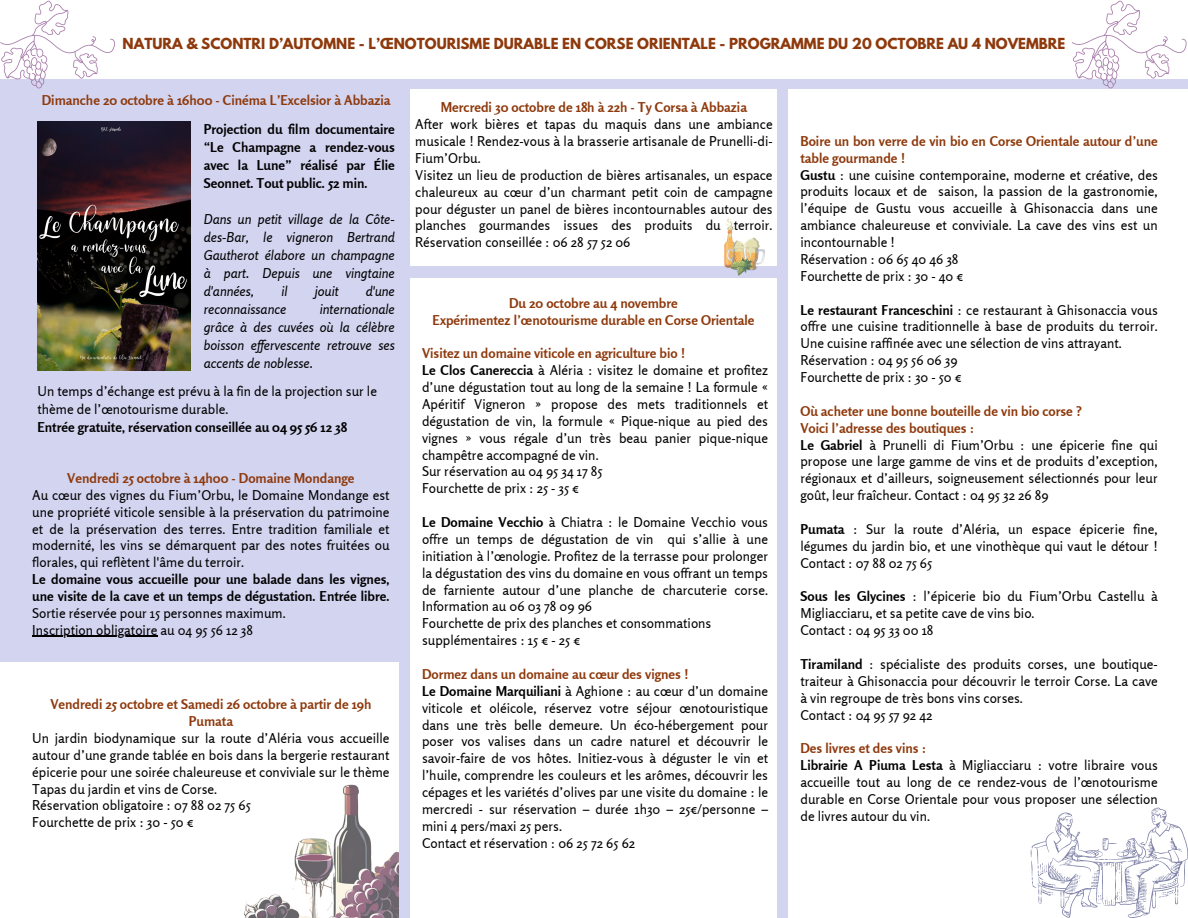
<style>
.page{position:relative;width:1188px;height:918px;background:#fff}
.page>*{position:absolute;margin:0;border:0;box-sizing:border-box;transform-origin:0 0}
.t1{font:13.5px/16.8px "Rosario";color:#000;text-align:justify}
.t2{font:700 13.5px/16.8px "Rosario";color:#8e390c;text-align:center}
.t3{font:700 13.5px/18px "Rosario";color:#000;text-align:justify}
.t4{font:italic 13.5px/18px "Rosario";color:#000;text-align:justify}
.t5{font:700 13.5px "League Spartan";color:#8e390c}
.s1{font-weight:400}
.s2{font-weight:700}
</style>
<div class="page">
<img style="left:244px;top:784px;width:155px;height:134px">
<div style="left:0;top:89px;width:405px;height:354px;background:#d2d4f0"></div>
<img style="left:37px;top:121px;width:153px;height:249px">
<div style="left:0;top:443px;width:405px;height:13px;background:#d2d4f0"></div>
<div style="left:0;top:450px;width:410px;height:212px;background:#d2d4f0"></div>
<div style="left:399px;top:89px;width:11px;height:829px;background:#d2d4f0"></div>
<div style="left:407px;top:266px;width:376px;height:12px;background:#d2d4f0"></div>
<div style="left:778px;top:89px;width:10px;height:829px;background:#d2d4f0"></div>
<div style="left:0;top:79px;width:1188px;height:10px;background:#d2d4f0"></div>
<svg style="left:0;top:1px;width:115px;height:87px"></svg>
<svg style="left:1072px;top:1px;width:115px;height:87px"></svg>
<svg style="left:724px;top:218px;width:41px;height:58px"></svg>
<svg style="left:1031px;top:808px;width:157px;height:110px"></svg>
<hr style="left:32px;top:636px;width:125px;height:1px;background:#000">
<p class="t5" style="left:123px;top:37px;width:944px">NATURA &amp; SCONTRI D’AUTOMNE - L’ŒNOTOURISME DURABLE EN CORSE ORIENTALE - PROGRAMME DU 20 OCTOBRE AU 4 NOVEMBRE</p>
<p class="t2" style="left:42px;top:91px;width:350px">Dimanche 20 octobre à 16h00 - Cinéma L’Excelsior à Abbazia</p>
<p class="t3" style="left:204px;top:120px;width:193px">Projection du film documentaire “Le Champagne a rendez-vous avec la Lune” réalisé par Élie Seonnet. Tout public. 52 min.</p>
<p class="t4" style="left:204px;top:210px;width:193px">Dans un petit village de la Côte&shy;des-Bar, le vigneron Bertrand Gautherot élabore un champagne à part. Depuis une vingtaine d'années,</p>
<p class="t4" style="left:282px;top:282px;width:8px">il</p>
<p class="t4" style="left:315px;top:282px;width:25px">jouit</p>
<p class="t4" style="left:366px;top:282px;width:31px">d'une</p>
<p class="t4" style="left:204px;top:300px;width:84px">reconnaissance</p>
<p class="t4" style="left:204px;top:300px;width:193px;text-indent:116px">internationale grâce à des cuvées où la célèbre boisson ef ervescente retrouve ses accents de noblesse.</p>
<p class="t1" style="left:37px;top:382px;width:341px;line-height:18px">Un temps d’échange est prévu à la fin de la projection sur le thème de l’œnotourisme durable.</p>
<p class="t3" style="left:37px;top:418px;width:311px">Entrée gratuite, réservation conseillée au 04 95 56 12 38</p>
<p class="t2" style="left:67px;top:469px;width:289px">Vendredi 25 octobre à 14h00 - Domaine Mondange</p>
<h2 class="t1" style="left:32px;top:486px;width:359px">Au cœur des vignes du Fium’Orbu, le Domaine Mondange est une propriété viticole sensible à la préservation du patrimoine et de la préservation des terres. Entre tradition familiale et modernité, les vins se démarquent par des notes fruitées ou florales, qui reflètent l'âme du terroir.</h2>
<p class="t3" style="left:32px;top:571px;width:359px;line-height:16.8px">Le domaine vous accueille pour une balade dans les vignes, une visite de la cave et un temps de dégustation. Entrée libre.<br><span class="s1">Sortie réservée pour 15 personnes maximum.</span></p>
<p class="t1" style="left:32px;top:621px;width:222px">Inscription obligatoire au 04 95 56 12 38</p>
<p class="t2" style="left:50px;top:696px;width:323px">Vendredi 25 octobre et Samedi 26 octobre à partir de 19h<br>Pumata</p>
<p class="t1" style="left:32px;top:729px;width:359px">Un jardin biodynamique sur la route d’Aléria vous accueille autour d’une grande tablée en bois dans la bergerie restaurant épicerie pour une soirée chaleureuse et conviviale sur le thème Tapas du jardin et vins de Corse.</p>
<p class="t1" style="left:32px;top:797px;width:220px">Réservation obligatoire : 07 88 02 75 65<br>Fourchette de prix : 30 - 50 €</p>
<p class="t2" style="left:441px;top:99px;width:308px">Mercredi 30 octobre de 18h à 22h - Ty Corsa à Abbazia</p>
<p class="t1" style="left:415px;top:116px;width:359px">After work bières et tapas du maquis dans une ambiance musicale ! Rendez-vous à la brasserie artisanale de Prunelli-di-Fium’Orbu.</p>
<p class="t1" style="left:415px;top:166px;width:359px">Visitez un lieu de production de bières artisanales, un espace chaleureux au cœur d’un charmant petit coin de campagne pour déguster un panel de bières incontournables autour des planches gourmandes issues des produits du terroir.<br>Réservation conseillée : 06 28 57 52 06</p>
<h1 class="t2" style="left:433px;top:294px;width:323px">Du 20 octobre au 4 novembre<br>Expérimentez l’œnotourisme durable en Corse Orientale</h1>
<h2 class="t2" style="left:422px;top:345px;width:265px">Visitez un domaine viticole en agriculture bio !</h2>
<p class="t1" style="left:422px;top:362px;width:348px"><span class="s2">Le Clos Canereccia</span> à Aléria : visitez le domaine et profitez d’une dégustation tout au long de la semaine ! La formule « Apéritif Vigneron » propose des mets traditionnels et dégustation de vin, la formule « Pique-nique au pied des vignes » vous régale d’un très beau panier pique-nique champêtre accompagné de vin.</p>
<h2 class="t1" style="left:422px;top:463px;width:182px">Sur réservation au 04 95 34 17 85<br>Fourchette de prix : 25 - 35 €</h2>
<p class="t1" style="left:422px;top:514px;width:348px"><span class="s2">Le Domaine Vecchio</span> à Chiatra : le Domaine Vecchio vous offre un temps de dégustation de vin qui s’allie à une initiation à l’œnologie. Profitez de la terrasse pour prolonger la dégustation des vins du domaine en vous offrant un temps de farniente autour d’une planche de charcuterie corse.<br>Information au 06 03 78 09 96</p>
<p class="t1" style="left:422px;top:615px;width:291px">Fourchette de prix des planches et consommations supplémentaires : 15 € - 25 €</p>
<p class="t2" style="left:422px;top:666px;width:268px">Dormez dans un domaine au cœur des vignes !</p>
<p class="t1" style="left:422px;top:682px;width:348px"><span class="s2">Le Domaine Marquiliani</span> à Aghione : au cœur d’un domaine viticole et oléicole, réservez votre séjour œnotouristique dans une très belle demeure. Un éco-hébergement pour poser vos valises dans un cadre naturel et découvrir le savoir-faire de vos hôtes. Initiez-vous à déguster le vin et l’huile, comprendre les couleurs et les arômes, découvrir les cépages et les variétés d’olives par une visite du domaine : le mercredi - sur réservation – durée 1h30 – 25€/personne – mini 4 pers/maxi 25 pers.</p>
<p class="t1" style="left:422px;top:834px;width:215px">Contact et réservation : 06 25 72 65 62</p>
<p class="t2" style="left:800px;top:132px;width:359px;text-align:left">Boire un bon verre de vin bio en Corse Orientale autour d’une table gourmande !</p>
<p class="t1" style="left:800px;top:166px;width:359px"><span class="s2">Gustu</span> : une cuisine contemporaine, moderne et créative, des produits locaux et de saison, la passion de la gastronomie, l’équipe de Gustu vous accueille à Ghisonaccia dans une ambiance chaleureuse et conviviale. La cave des vins est un incontournable !</p>
<p class="t1" style="left:800px;top:251px;width:160px">Réservation : 06 65 40 46 38</p>
<p class="t1" style="left:800px;top:267px;width:165px">Fourchette de prix : 30 - 40 €</p>
<p class="t1" style="left:800px;top:301px;width:359px"><span class="s2">Le restaurant Franceschini</span> : ce restaurant à Ghisonaccia vous offre une cuisine traditionnelle à base de produits du terroir.<br>Une cuisine raffinée avec une sélection de vins attrayant.</p>
<p class="t1" style="left:800px;top:352px;width:159px">Réservation : 04 95 56 06 39</p>
<p class="t1" style="left:800px;top:369px;width:163px">Fourchette de prix : 30 - 50 €</p>
<p class="t2" style="left:800px;top:402px;width:283px">Où acheter une bonne bouteille de vin bio corse ?</p>
<p class="t2" style="left:800px;top:419px;width:175px">Voici l’adresse des boutiques :</p>
<p class="t1" style="left:800px;top:436px;width:359px"><span class="s2">Le Gabriel</span> à Prunelli di Fium’Orbu : une épicerie fine qui propose une large gamme de vins et de produits d’exception, régionaux et d’ailleurs, soigneusement sélectionnés pour leur goût, leur fraîcheur. Contact : 04 95 32 26 89</p>
<p class="t1" style="left:800px;top:521px;width:359px"><span class="s2">Pumata</span> : Sur la route d’Aléria, un espace épicerie fine, légumes du jardin bio, et une vinothèque qui vaut le détour !<br>Contact : 07 88 02 75 65</p>
<p class="t1" style="left:800px;top:588px;width:359px"><span class="s2">Sous les Glycines</span> : l’épicerie bio du Fium’Orbu Castellu à<br>Migliacciaru, et sa petite cave de vins bio.</p>
<p class="t1" style="left:800px;top:622px;width:135px">Contact : 04 95 33 00 18</p>
<p class="t1" style="left:800px;top:656px;width:359px"><span class="s2">Tiramiland</span> : spécialiste des produits corses, une boutique&shy;traiteur à Ghisonaccia pour découvrir le terroir Corse. La cave à vin regroupe de très bons vins corses.</p>
<p class="t1" style="left:800px;top:706px;width:133px">Contact : 04 95 57 92 42</p>
<p class="t2" style="left:800px;top:740px;width:127px">Des livres et des vins :</p>
<p class="t1" style="left:800px;top:757px;width:359px"><span class="s2">Librairie A Piuma Lesta</span> à Migliacciaru : votre libraire vous accueille tout au long de ce rendez-vous de l’œnotourisme durable en Corse Orientale pour vous proposer une sélection de livres autour du vin.</p>
</div>
